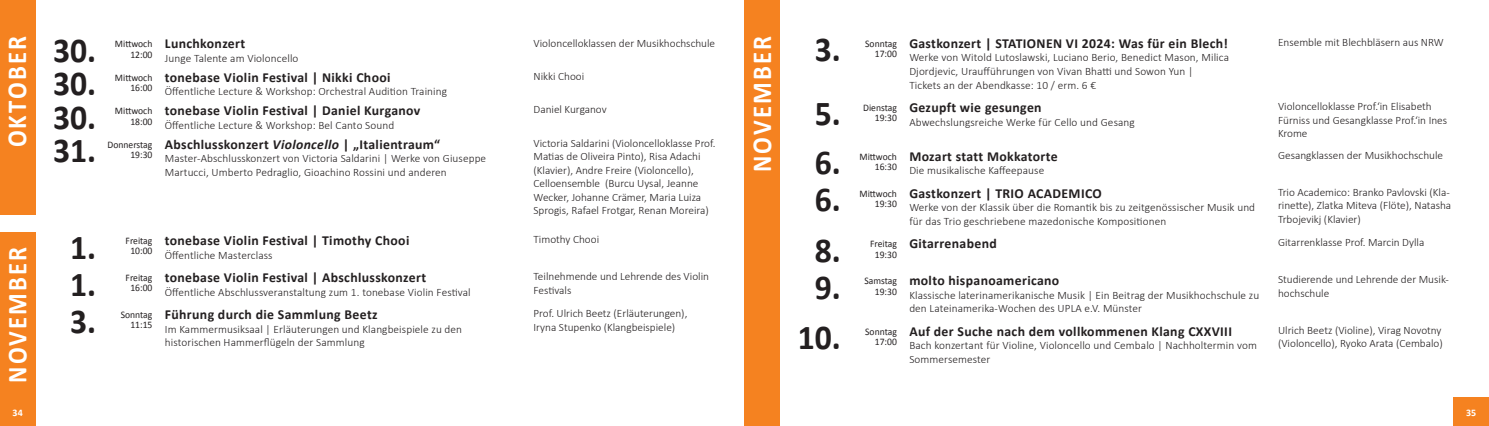
<style>
.page{position:relative;width:1489px;height:426px;background:#fff}
.page>*{position:absolute;margin:0;border:0;box-sizing:border-box;transform-origin:0 0}
.t1{font:700 35px "Calibri";color:#231f20;scale:.96 1}
.t2{font:700 27.5px "Calibri";letter-spacing:.085em;color:#fff;scale:.9 1}
.t3{font:700 13.75px "Calibri";letter-spacing:.025em;color:#231f20}
.t4{font:300 11.25px/13.5px "Calibri";color:#231f20}
.t5{font:10px/10.4px "Calibri";color:#231f20;text-align:right;scale:.96 1}
.t6{font:700 10px "Calibri";color:#fff}
.s1{font-style:italic}
</style>
<div class="page">
<div style="left:1453px;top:397px;width:35px;height:28px;background:#f58220"></div>
<div style="left:744px;top:0;width:36px;height:425px;background:#f58220"></div>
<div style="left:0;top:0;width:35px;height:214px;background:#f58220"></div>
<div style="left:0;top:232px;width:35px;height:193px;background:#f58220"></div>
<h2 class="t2" style="left:0;top:147px;width:125px;rotate:-90deg">OKTOBER</h2>
<h2 class="t2" style="left:744px;top:172px;width:152px;rotate:-90deg">NOVEMBER</h2>
<p class="t5" style="left:865px;top:38px;width:35px">Sonntag<br>17:00</p>
<p class="t3" style="left:909px;top:35px;width:320px">Gastkonzert | STATIONEN VI 2024: Was für ein Blech!</p>
<p class="t4" style="left:533px;top:35px;width:183px">Violoncelloklassen der Musikhochschule</p>
<h1 class="t1" style="left:814px;top:27px;width:29px">3.</h1>
<p class="t5" style="left:115px;top:39px;width:41px">Mittwoch<br>12:00</p>
<p class="t3" style="left:165px;top:35px;width:82px">Lunchkonzert</p>
<p class="t4" style="left:165px;top:51px;width:135px">Junge Talente am Violoncello</p>
<h1 class="t1" style="left:53px;top:28px;width:46px">30.</h1>
<h2 class="t2" style="left:0;top:151px;width:125px;rotate:-90deg">OKTOBER</h2>
<h2 class="t2" style="left:744px;top:132px;width:104px;rotate:-90deg">KTOBER</h2>
<p class="t4" style="left:909px;top:50px;width:321px">Werke von Witold Lutoslawski, Luciano Berio, Benedict Mason, Milica<br>Djordjevic, Uraufführungen von Vivan Bhatti und Sowon Yun |<br>Tickets an der Abendkasse: 10 / erm. 6 €</p>
<p class="t5" style="left:115px;top:72px;width:41px">Mittwoch<br>16:00</p>
<p class="t3" style="left:165px;top:68px;width:227px">tonebase Violin Festival | Nikki Chooi</p>
<p class="t4" style="left:533px;top:69px;width:52px">Nikki Chooi</p>
<h1 class="t1" style="left:53px;top:61px;width:46px">30.</h1>
<p class="t4" style="left:165px;top:84px;width:284px">Öffentliche Lecture &amp; Workshop: Orchestral Audition Training</p>
<p class="t5" style="left:863px;top:102px;width:37px">Dienstag<br>19:30</p>
<p class="t3" style="left:909px;top:98px;width:134px">Gezupft wie gesungen</p>
<p class="t4" style="left:909px;top:114px;width:227px">Abwechslungsreiche Werke für Cello und Gesang</p>
<h1 class="t1" style="left:814px;top:91px;width:29px">5.</h1>
<p class="t5" style="left:115px;top:106px;width:41px">Mittwoch<br>18:00</p>
<p class="t3" style="left:165px;top:102px;width:257px">tonebase Violin Festival | Daniel Kurganov</p>
<p class="t4" style="left:533px;top:102px;width:75px">Daniel Kurganov</p>
<h1 class="t1" style="left:53px;top:94px;width:46px">30.</h1>
<p class="t4" style="left:165px;top:117px;width:231px">Öffentliche Lecture &amp; Workshop: Bel Canto Sound</p>
<p class="t5" style="left:107px;top:139px;width:48px">Donnerstag<br>19:30</p>
<p class="t3" style="left:165px;top:135px;width:277px">Abschlusskonzert <span class="s1">Violoncello</span> | „Italientraum“</p>
<p class="t4" style="left:165px;top:151px;width:323px">Master-Abschlusskonzert von Victoria Saldarini | Werke von Giuseppe<br>Martucci, Umberto Pedraglio, Gioachino Rossini und anderen</p>
<p class="t4" style="left:533px;top:136px;width:183px">Victoria Saldarini (Violoncelloklasse Prof.<br>Matias de Oliveira Pinto), Risa Adachi (Klavier), Andre Freire (Violoncello), Celloensemble (Burcu Uysal, Jeanne Wecker, Johanne Crämer, Maria Luiza Sprogis, Rafael Frotgar, Renan Moreira)</p>
<h1 class="t1" style="left:53px;top:128px;width:46px">31.</h1>
<p class="t5" style="left:859px;top:151px;width:41px">Mittwoch<br>16:30</p>
<p class="t3" style="left:909px;top:147px;width:150px">Mozart statt Mokkatorte</p>
<p class="t4" style="left:909px;top:163px;width:136px">Die musikalische Kaffeepause</p>
<h1 class="t1" style="left:814px;top:140px;width:29px">6.</h1>
<p class="t5" style="left:859px;top:188px;width:41px">Mittwoch<br>19:30</p>
<p class="t3" style="left:909px;top:184px;width:194px">Gastkonzert | TRIO ACADEMICO</p>
<p class="t4" style="left:909px;top:200px;width:347px">Werke von der Klassik über die Romantik bis zu zeitgenössischer Musik und für das Trio geschriebene mazedonische Kompositionen</p>
<h1 class="t1" style="left:814px;top:177px;width:29px">6.</h1>
<p class="t4" style="left:1277px;top:35px;width:167px">Ensemble mit Blechbläsern aus NRW</p>
<p class="t4" style="left:1277px;top:99px;width:171px">Violoncelloklasse Prof.‘in Elisabeth<br>Fürniss und Gesangklasse Prof.‘in Ines<br>Krome</p>
<p class="t4" style="left:1277px;top:148px;width:167px">Gesangklassen der Musikhochschule</p>
<p class="t4" style="left:1277px;top:185px;width:175px">Trio Academico: Branko Pavlovski (Kla&shy;rinette), Zlatka Miteva (Flöte), Natasha<br>Trbojevikj (Klavier)</p>
<h2 class="t2" style="left:0;top:382px;width:152px;rotate:-90deg">NOVEMBER</h2>
<p class="t6" style="left:13px;top:405px;width:12px">34</p>
<h1 class="t1" style="left:70px;top:224px;width:29px">1.</h1>
<p class="t5" style="left:126px;top:235px;width:29px;text-align:center">Freitag<br>10:00</p>
<p class="t3" style="left:165px;top:231px;width:246px">tonebase Violin Festival | Timothy Chooi</p>
<p class="t4" style="left:165px;top:247px;width:109px">Öffentliche Masterclass</p>
<h1 class="t1" style="left:70px;top:261px;width:29px">1.</h1>
<p class="t5" style="left:126px;top:272px;width:29px;text-align:center">Freitag<br>16:00</p>
<p class="t3" style="left:165px;top:268px;width:263px">tonebase Violin Festival | Abschlusskonzert</p>
<p class="t4" style="left:165px;top:284px;width:307px">Öffentliche Abschlussveranstaltung zum 1. tonebase Violin Festival</p>
<h1 class="t1" style="left:70px;top:298px;width:29px">3.</h1>
<p class="t5" style="left:121px;top:309px;width:35px">Sonntag<br>11:15</p>
<p class="t3" style="left:165px;top:305px;width:214px">Führung durch die Sammlung Beetz</p>
<p class="t4" style="left:165px;top:321px;width:299px">Im Kammermusiksaal | Erläuterungen und Klangbeispiele zu den historischen Hammerflügeln der Sammlung</p>
<p class="t4" style="left:533px;top:232px;width:67px">Timothy Chooi</p>
<p class="t4" style="left:533px;top:269px;width:177px">Teilnehmende und Lehrende des Violin</p>
<p class="t4" style="left:533px;top:282px;width:39px">Festivals</p>
<p class="t4" style="left:533px;top:306px;width:155px">Prof. Ulrich Beetz (Erläuterungen),</p>
<p class="t4" style="left:533px;top:319px;width:143px">Iryna Stupenko (Klangbeispiele)</p>
<h1 class="t1" style="left:814px;top:227px;width:29px">8.</h1>
<p class="t5" style="left:870px;top:238px;width:29px;text-align:center">Freitag<br>19:30</p>
<p class="t3" style="left:909px;top:234px;width:89px">Gitarrenabend</p>
<p class="t4" style="left:1277px;top:235px;width:148px">Gitarrenklasse Prof. Marcin Dylla</p>
<h1 class="t1" style="left:814px;top:264px;width:29px">9.</h1>
<p class="t5" style="left:864px;top:275px;width:35px">Samstag<br>19:30</p>
<p class="t3" style="left:909px;top:271px;width:151px">molto hispanoamericano</p>
<p class="t4" style="left:909px;top:287px;width:351px">Klassische laterinamerikanische Musik | Ein Beitrag der Musikhochschule zu den Lateinamerika-Wochen des UPLA e.V. Münster</p>
<p class="t4" style="left:1277px;top:272px;width:172px">Studierende und Lehrende der Musik-</p>
<p class="t4" style="left:1277px;top:285px;width:53px">hochschule</p>
<h1 class="t1" style="left:797px;top:315px;width:46px">10.</h1>
<p class="t5" style="left:865px;top:326px;width:35px">Sonntag<br>17:00</p>
<p class="t3" style="left:909px;top:322px;width:324px">Auf der Suche nach dem vollkommenen Klang CXXVIII</p>
<p class="t4" style="left:909px;top:338px;width:349px">Bach konzertant für Violine, Violoncello und Cembalo | Nachholtermin vom<br>Sommersemester</p>
<p class="t4" style="left:1277px;top:322px;width:165px">Ulrich Beetz (Violine), Virag Novotny</p>
<p class="t4" style="left:1277px;top:336px;width:166px">(Violoncello), Ryoko Arata (Cembalo)</p>
<p class="t6" style="left:1465px;top:405px;width:12px">35</p>
</div>
